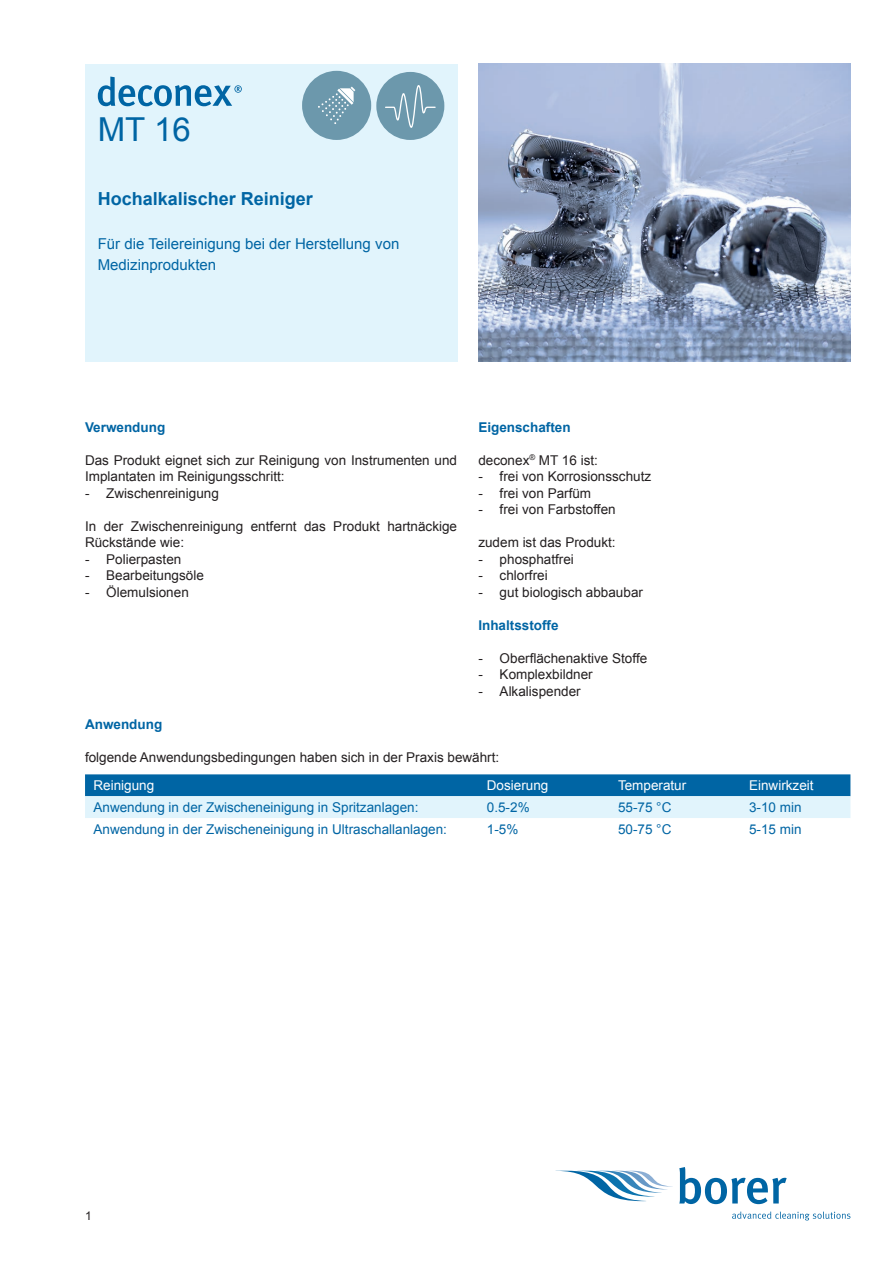
<style>
.page{position:relative;width:893px;height:1263px;background:#fff}
.page>*{position:absolute;margin:0;border:0;box-sizing:border-box;transform-origin:0 0}
.t1{font:33px "Arial";color:#0065a4}
.t2{font:700 18px "Arial";color:#0065a4}
.t3{font:15px/21px "Arial";color:#0065a4}
.t4{font:13.5px/16.5px "Arial";color:#231f20}
.t5{font:13.5px "Arial";color:#0065a4}
.t6{font:700 13.5px "Arial";color:#0065a4}
.t7{font:13.5px "Arial";color:#fff}
.t8{font:12px "Arial";color:#231f20}
</style>
<div class="page">
<div style="left:85px;top:64px;width:372px;height:297px;background:#e1f4fc"></div>
<svg style="left:562px;top:1171px;width:111px;height:30px"></svg>
<svg style="left:679px;top:1167px;width:108px;height:37px"></svg>
<svg style="left:732px;top:1211px;width:118px;height:9px"></svg>
<svg style="left:98px;top:77px;width:144px;height:29px"></svg>
<svg style="left:85px;top:774px;width:765px;height:44px;background:#72add0"></svg>
<div style="left:302px;top:71px;width:69px;height:69px;background:#6c98ac;border-radius:50%"></div>
<svg style="left:318px;top:87px;width:37px;height:37px"></svg>
<div style="left:376px;top:72px;width:68px;height:68px;background:#6c98ac;border-radius:50%"></div>
<svg style="left:384px;top:85px;width:52px;height:44px"></svg>
<img style="left:478px;top:64px;width:372px;height:298px">
<h1 class="t1" style="left:98px;top:107px;width:94px">MT 16</h1>
<h2 class="t2" style="left:98px;top:186px;width:217px">Hochalkalischer Reiniger</h2>
<p class="t3" style="left:98px;top:233px;width:303px">Für die Teilereinigung bei der Herstellung von<br>Medizinprodukten</p>
<p class="t6" style="left:85px;top:417px;width:82px">Verwendung</p>
<p class="t4" style="left:85px;top:451px;width:374px">Das Produkt eignet sich zur Reinigung von Instrumenten und<br>Implantaten im Reinigungsschritt:</p>
<p class="t4" style="left:85px;top:484px;width:135px">- Zwischenreinigung</p>
<p class="t4" style="left:85px;top:517px;width:374px">In der Zwischenreinigung entfernt das Produkt hartnäckige<br>Rückstände wie:</p>
<p class="t4" style="left:85px;top:550px;width:98px">- Polierpasten</p>
<p class="t4" style="left:85px;top:567px;width:120px">- Bearbeitungsöle</p>
<p class="t4" style="left:85px;top:583px;width:105px">- Ölemulsionen</p>
<p class="t6" style="left:478px;top:417px;width:94px">Eigenschaften</p>
<p class="t4" style="left:478px;top:451px;width:121px">deconex<sup>®</sup> MT 16 ist:</p>
<p class="t4" style="left:478px;top:468px;width:174px">- frei von Korrosionsschutz</p>
<p class="t4" style="left:478px;top:484px;width:114px">- frei von Parfüm</p>
<p class="t4" style="left:478px;top:501px;width:139px">- frei von Farbstoffen</p>
<p class="t4" style="left:478px;top:534px;width:139px">zudem ist das Produkt:</p>
<p class="t4" style="left:478px;top:550px;width:97px">- phosphatfrei</p>
<p class="t4" style="left:478px;top:567px;width:71px">- chlorfrei</p>
<p class="t4" style="left:478px;top:583px;width:166px">- gut biologisch abbaubar</p>
<p class="t6" style="left:478px;top:615px;width:82px">Inhaltsstoffe</p>
<p class="t4" style="left:478px;top:649px;width:170px">- Oberflächenaktive Stoffe</p>
<p class="t4" style="left:478px;top:666px;width:116px">- Komplexbildner</p>
<p class="t4" style="left:478px;top:682px;width:104px">- Alkalispender</p>
<p class="t6" style="left:85px;top:714px;width:79px">Anwendung</p>
<p class="t4" style="left:85px;top:748px;width:416px">folgende Anwendungsbedingungen haben sich in der Praxis bewährt:</p>
<p class="t7" style="left:94px;top:776px;width:62px">Reinigung</p>
<p class="t7" style="left:487px;top:776px;width:63px">Dosierung</p>
<p class="t7" style="left:618px;top:776px;width:70px">Temperatur</p>
<p class="t7" style="left:749px;top:776px;width:66px">Einwirkzeit</p>
<p class="t5" style="left:94px;top:798px;width:326px">Anwendung in der Zwischeneinigung in Spritzanlagen:</p>
<p class="t5" style="left:487px;top:798px;width:44px">0.5-2%</p>
<p class="t5" style="left:618px;top:798px;width:55px">55-75 °C</p>
<p class="t5" style="left:749px;top:798px;width:54px">3-10 min</p>
<p class="t5" style="left:94px;top:820px;width:355px">Anwendung in der Zwischeneinigung in Ultraschallanlagen:</p>
<p class="t5" style="left:487px;top:820px;width:33px">1-5%</p>
<p class="t5" style="left:618px;top:820px;width:55px">50-75 °C</p>
<p class="t5" style="left:749px;top:820px;width:54px">5-15 min</p>
<p class="t8" style="left:85px;top:1208px;width:8px">1</p>
</div>
